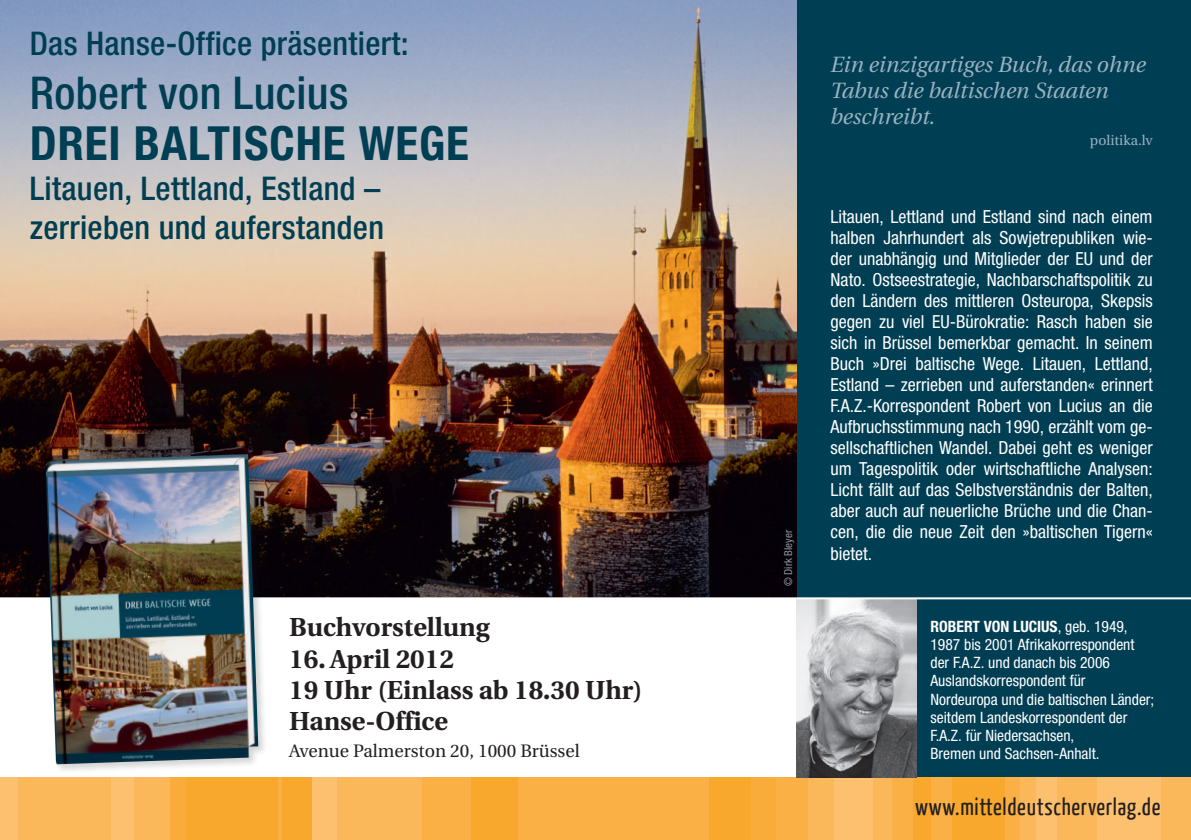
<style>
.page{position:relative;width:1191px;height:840px;background:#fff}
.page>*{position:absolute;margin:0;border:0;box-sizing:border-box;transform-origin:0 0}
.t1{font:700 condensed 47.2px "Helvetica Neue LT";letter-spacing:.02em;color:#003e53}
.t2{font:500 condensed 45.2px "Helvetica Neue LT";letter-spacing:.01em;color:#003e53}
.t3{font:500 condensed 32.6px/39.2px "Helvetica Neue LT";letter-spacing:.01em;color:#003e53}
.t4{font:700 26px/31.2px "Utopia";color:#231f20}
.t5{font:24px "Yanone Kaffeesatz";letter-spacing:.03em;color:#231f20}
.t6{font:italic 22px/26px "Utopia";color:#9bb1c0}
.t7{font:condensed 18px/21px "Helvetica Neue LT";color:#fff;text-align:justify}
.t8{font:18px "Utopia";color:#231f20}
.t9{font:condensed 15.6px/18px "Helvetica Neue LT";color:#fff}
.t10{font:14px "Utopia";color:#9bb1c0}
.t11{font:condensed 11px "Helvetica Neue LT";color:#939598}
.s1{font-weight:700}
</style>
<div class="page">
<img style="left:0;top:0;width:798px;height:597px">
<div style="left:798px;top:0;width:393px;height:839px;background:#003e53"></div>
<div style="left:0;top:777px;width:23px;height:62px;background:#fcc06e"></div>
<div style="left:18px;top:777px;width:97px;height:62px;background:#fbb85a"></div>
<div style="left:112px;top:777px;width:29px;height:62px;background:#fcc06e"></div>
<div style="left:135px;top:777px;width:40px;height:62px;background:#fbb85a"></div>
<div style="left:170px;top:777px;width:30px;height:62px;background:#faac3a"></div>
<div style="left:186px;top:777px;width:95px;height:62px;background:#f9a82e"></div>
<div style="left:278px;top:777px;width:17px;height:62px;background:linear-gradient(to bottom,#faac39,#faac39)"></div>
<div style="left:283px;top:777px;width:40px;height:62px;background:#f9a82e"></div>
<div style="left:312px;top:777px;width:30px;height:62px;background:#fcc06e"></div>
<div style="left:337px;top:777px;width:92px;height:62px;background:#fbb85a"></div>
<div style="left:422px;top:777px;width:58px;height:62px;background:#fab044"></div>
<div style="left:471px;top:777px;width:49px;height:62px;background:#f9a82e"></div>
<div style="left:518px;top:777px;width:196px;height:62px;background:#fab044"></div>
<div style="left:709px;top:777px;width:51px;height:62px;background:#f9a82e"></div>
<div style="left:751px;top:777px;width:32px;height:62px;background:#faac3a"></div>
<div style="left:776px;top:777px;width:42px;height:62px;background:#fab044"></div>
<div style="left:808px;top:777px;width:32px;height:62px;background:#fbb85a"></div>
<div style="left:834px;top:777px;width:42px;height:62px;background:#fcc06e"></div>
<div style="left:873px;top:777px;width:20px;height:62px;background:#fbb85a"></div>
<div style="left:892px;top:777px;width:25px;height:62px;background:#fab044"></div>
<div style="left:913px;top:777px;width:20px;height:62px;background:#f9a82e"></div>
<div style="left:931px;top:777px;width:25px;height:62px;background:#fab044"></div>
<div style="left:952px;top:777px;width:54px;height:62px;background:#f9a82e"></div>
<div style="left:1005px;top:777px;width:18px;height:62px;background:#fab044"></div>
<div style="left:1020px;top:777px;width:18px;height:62px;background:#fbb85a"></div>
<div style="left:1036px;top:777px;width:25px;height:62px;background:#fcc06e"></div>
<div style="left:1057px;top:777px;width:46px;height:62px;background:#fbb85a"></div>
<div style="left:1097px;top:777px;width:65px;height:62px;background:#fcc06e"></div>
<div style="left:1161px;top:777px;width:30px;height:62px;background:#fbb85a"></div>
<img style="left:796px;top:599px;width:120px;height:177px">
<hr style="left:0;top:597px;width:1191px;height:2px;background:#fff">
<div style="left:44px;top:452px;width:224px;height:321px;background:#231f20;opacity:.2"></div>
<img style="left:45px;top:454px;width:214px;height:309px">
<h3 class="t3" style="left:30px;top:23px;width:380px">Das Hanse-Office präsentiert:</h3>
<h2 class="t2" style="left:30px;top:66px;width:320px">Robert von Lucius</h2>
<h1 class="t1" style="left:30px;top:115px;width:440px">DREI BALTISCHE WEGE</h1>
<h3 class="t3" style="left:30px;top:168px;width:356px">Litauen, Lettland, Estland – zerrieben und auferstanden</h3>
<h3 class="t4" style="left:289px;top:611px;width:202px">Buchvorstellung</h3>
<h3 class="t4" style="left:289px;top:643px;width:355px">16. April 2012<br>19 Uhr (Einlass ab 18.30 Uhr)<br>Hanse-Office</h3>
<p class="t8" style="left:289px;top:740px;width:292px">Avenue Palmerston 20, 1000 Brüssel</p>
<p class="t11" style="left:782px;top:586px;width:58px;rotate:-90deg">© Dirk Bleyer</p>
<p class="t6" style="left:830px;top:52px;width:316px">Ein einzigartiges Buch, das ohne<br>Tabus die baltischen Staaten beschreibt.</p>
<p class="t10" style="left:1089px;top:132px;width:64px">politika.lv</p>
<p class="t7" style="left:830px;top:206px;width:324px">Litauen, Lettland und Estland sind nach einem halben Jahrhundert als Sowjetrepubliken wie&shy;der unabhängig und Mitglieder der EU und der Nato. Ostseestrategie, Nachbarschaftspolitik zu den Ländern des mittleren Osteuropa, Skepsis gegen zu viel EU-Bürokratie: Rasch haben sie sich in Brüssel bemerkbar gemacht. In seinem Buch »Drei baltische Wege. Litauen, Lettland, Estland – zerrieben und auferstanden« erinnert F.A.Z.-Korrespondent Robert von Lucius an die Aufbruchsstimmung nach 1990, erzählt vom ge&shy;sellschaftlichen Wandel. Dabei geht es weniger um Tagespolitik oder wirtschaftliche Analysen:<br>Licht fällt auf das Selbstverständnis der Balten, aber auch auf neuerliche Brüche und die Chan&shy;cen, die die neue Zeit den »baltischen Tigern« bietet.</p>
<p class="t9" style="left:930px;top:617px;width:225px"><span class="s1">ROBERT VON LUCIUS</span>, geb. 1949,<br>1987 bis 2001 Afrikakorrespondent der F.A.Z. und danach bis 2006<br>Auslandskorrespondent für<br>Nordeuropa und die baltischen Länder; seitdem Landeskorrespondent der<br>F.A.Z. für Niedersachsen,<br>Bremen und Sachsen-Anhalt.</p>
<h3 class="t5" style="left:915px;top:791px;width:247px">www.mitteldeutscherverlag.de</h3>
</div>
